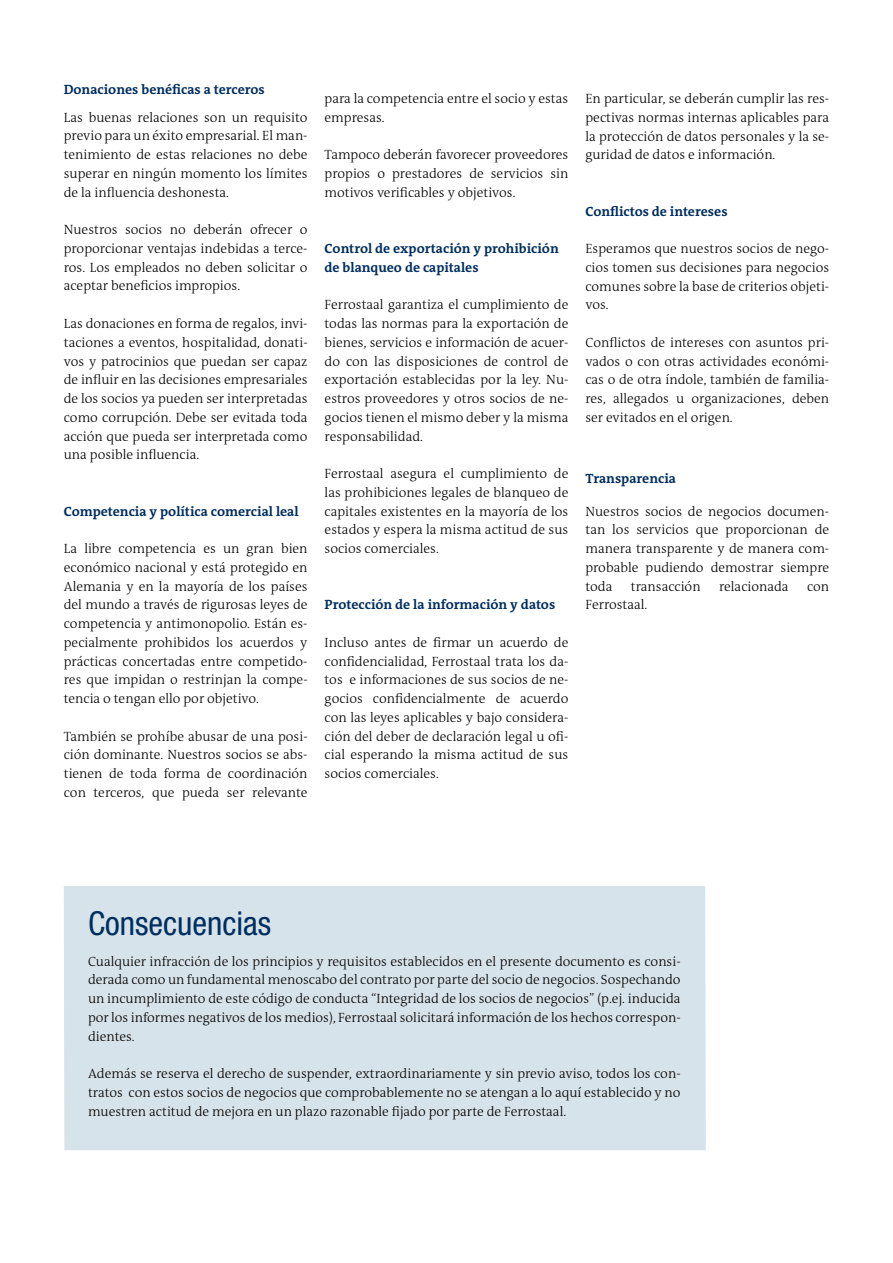
<style>
.page{position:relative;width:893px;height:1263px;background:#fff}
.page>*{position:absolute;margin:0;border:0;box-sizing:border-box;transform-origin:0 0}
.t1{font:condensed 33px "Helvetica Neue LT";color:#002e5e}
.t2{font:300 13.5px/18.8px "The Antiqua B W3";color:#000;text-align:justify}
.t3{font:700 13.5px/18.8px "The Antiqua B W7";color:#002e5e}
</style>
<div class="page">
<div style="left:64px;top:886px;width:642px;height:265px;background:#d7e3ea"></div>
<p class="t3" style="left:64px;top:80px;width:202px">Donaciones benéficas a terceros</p>
<p class="t2" style="left:64px;top:108px;width:245px">Las buenas relaciones son un requisito previo para un éxito empresarial. El man&shy;tenimiento de estas relaciones no debe superar en ningún momento los límites de la influencia deshonesta.</p>
<p class="t2" style="left:64px;top:220px;width:245px">Nuestros socios no deberán ofrecer o proporcionar ventajas indebidas a terce&shy;ros. Los empleados no deben solicitar o aceptar beneficios impropios.</p>
<p class="t2" style="left:64px;top:314px;width:245px">Las donaciones en forma de regalos, invi&shy;taciones a eventos, hospitalidad, donati&shy;vos y patrocinios que puedan ser capaz de influir en las decisiones empresariales de los socios ya pueden ser interpretadas como corrupción. Debe ser evitada toda acción que pueda ser interpretada como una posible influencia.</p>
<p class="t3" style="left:64px;top:502px;width:236px">Competencia y política comercial leal</p>
<p class="t2" style="left:64px;top:539px;width:245px">La libre competencia es un gran bien económico nacional y está protegido en Alemania y en la mayoría de los países del mundo a través de rigurosas leyes de competencia y antimonopolio. Están es&shy;pecialmente prohibidos los acuerdos y prácticas concertadas entre competido&shy;res que impidan o restrinjan la compe&shy;tencia o tengan ello por objetivo.</p>
<p class="t2" style="left:64px;top:727px;width:245px">También se prohíbe abusar de una posi&shy;ción dominante. Nuestros socios se abs&shy;tienen de toda forma de coordinación con terceros, que pueda ser relevante</p>
<p class="t2" style="left:325px;top:89px;width:245px">para la competencia entre el socio y estas empresas.</p>
<p class="t2" style="left:325px;top:145px;width:245px">Tampoco deberán favorecer proveedores propios o prestadores de servicios sin motivos verificables y objetivos.</p>
<p class="t3" style="left:325px;top:239px;width:236px">Control de exportación y prohibición de blanqueo de capitales</p>
<p class="t2" style="left:325px;top:295px;width:245px">Ferrostaal garantiza el cumplimiento de todas las normas para la exportación de bienes, servicios e información de acuer&shy;do con las disposiciones de control de exportación establecidas por la ley. Nu&shy;estros proveedores y otros socios de ne&shy;gocios tienen el mismo deber y la misma responsabilidad.</p>
<p class="t2" style="left:325px;top:464px;width:245px">Ferrostaal asegura el cumplimiento de las prohibiciones legales de blanqueo de capitales existentes en la mayoría de los estados y espera la misma actitud de sus socios comerciales.</p>
<p class="t3" style="left:325px;top:595px;width:232px">Protección de la información y datos</p>
<p class="t2" style="left:325px;top:633px;width:245px">Incluso antes de firmar un acuerdo de confidencialidad, Ferrostaal trata los da&shy;tos e informaciones de sus socios de ne&shy;gocios confidencialmente de acuerdo con las leyes aplicables y bajo considera&shy;ción del deber de declaración legal u ofi&shy;cial esperando la misma actitud de sus socios comerciales.</p>
<p class="t2" style="left:585px;top:89px;width:245px">En particular, se deberán cumplir las res&shy;pectivas normas internas aplicables para la protección de datos personales y la se&shy;guridad de datos e información.</p>
<p class="t3" style="left:585px;top:202px;width:144px">Conflictos de intereses</p>
<p class="t2" style="left:585px;top:239px;width:245px">Esperamos que nuestros socios de nego&shy;cios tomen sus decisiones para negocios comunes sobre la base de criterios objeti&shy;vos.</p>
<p class="t2" style="left:585px;top:333px;width:245px">Conflictos de intereses con asuntos pri&shy;vados o con otras actividades económi&shy;cas o de otra índole, también de familia&shy;res, allegados u organizaciones, deben ser evitados en el origen.</p>
<p class="t3" style="left:585px;top:470px;width:92px">Transparencia</p>
<p class="t2" style="left:585px;top:502px;width:245px">Nuestros socios de negocios documen&shy;tan los servicios que proporcionan de manera transparente y de manera com&shy;probable pudiendo demostrar siempre toda</p>
<p class="t2" style="left:631px;top:577px;width:71px">transacción</p>
<p class="t2" style="left:719px;top:577px;width:71px">relacionada</p>
<p class="t2" style="left:807px;top:577px;width:24px">con</p>
<p class="t2" style="left:585px;top:596px;width:63px">Ferrostaal.</p>
<h1 class="t1" style="left:88px;top:904px;width:185px">Consecuencias</h1>
<p class="t2" style="left:88px;top:952px;width:594px">Cualquier infracción de los principios y requisitos establecidos en el presente documento es consi&shy;derada como un fundamental menoscabo del contrato por parte del socio de negocios. Sospechando un incumplimiento de este código de conducta “Integridad de los socios de negocios” (p.ej. inducida por los informes negativos de los medios), Ferrostaal solicitará información de los hechos correspon&shy;dientes.</p>
<p class="t2" style="left:88px;top:1064px;width:594px">Además se reserva el derecho de suspender, extraordinariamente y sin previo aviso, todos los con&shy;tratos con estos socios de negocios que comprobablemente no se atengan a lo aquí establecido y no muestren actitud de mejora en un plazo razonable fijado por parte de Ferrostaal.</p>
</div>
